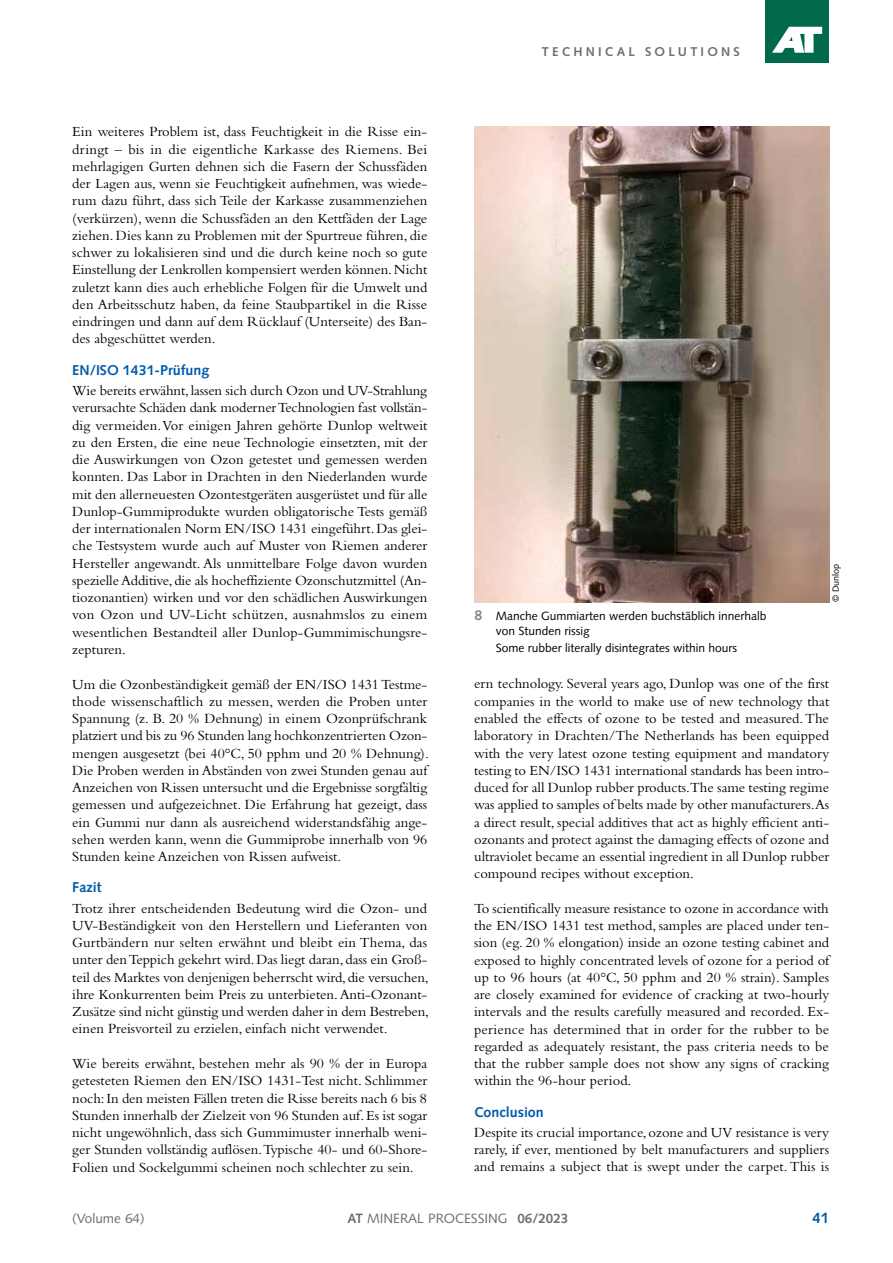
<style>
.page{position:relative;width:893px;height:1263px;background:#fff}
.page>*{position:absolute;margin:0;border:0;box-sizing:border-box;transform-origin:0 0}
.t1{font:700 15px "Syntax LT Std";color:#005ba9}
.t2{font:14.55px/17.2px "Bembo Std";color:#000;text-align:justify}
.t3{font:700 14.25px "Syntax LT Std";color:#005ba9}
.t4{font:13.5px "Syntax LT Std";color:#6e6e6e}
.t5{font:700 12.75px "Syntax LT Std";letter-spacing:.25em;color:#6e6e6e}
.t6{font:12px/15px "Syntax LT Std";color:#000}
.t7{font:9px "Syntax LT Std";color:#000}
.s1{font-weight:700;font-size:14.25px;color:#868786}
.s2{font-weight:700}
</style>
<div class="page">
<div style="left:765px;top:0;width:64px;height:62px;background:#006a4b"></div>
<svg style="left:772px;top:27px;width:50px;height:26px"></svg>
<img style="left:474px;top:126px;width:355px;height:476px">
<p class="t2" style="left:72px;top:123px;width:357px">Ein weiteres Problem ist, dass Feuchtigkeit in die Risse ein&shy;dringt – bis in die eigentliche Karkasse des Riemens. Bei mehrlagigen Gurten dehnen sich die Fasern der Schussfäden der Lagen aus, wenn sie Feuchtigkeit aufnehmen, was wiede&shy;rum dazu führt, dass sich Teile der Karkasse zusammenziehen (verkürzen), wenn die Schussfäden an den Kettfäden der Lage ziehen. Dies kann zu Problemen mit der Spurtreue führen, die schwer zu lokalisieren sind und die durch keine noch so gute Einstellung der Lenkrollen kompensiert werden können. Nicht zuletzt kann dies auch erhebliche Folgen für die Umwelt und den Arbeitsschutz haben, da feine Staubpartikel in die Risse eindringen und dann auf dem Rücklauf (Unterseite) des Ban&shy;des abgeschüttet werden.</p>
<p class="t3" style="left:72px;top:362px;width:138px">EN/ISO 1431-Prüfung</p>
<p class="t2" style="left:72px;top:382px;width:357px">Wie bereits erwähnt, lassen sich durch Ozon und UV-Strahlung verursachte Schäden dank moderner Technologien fast vollstän&shy;dig vermeiden. Vor einigen Jahren gehörte Dunlop weltweit zu den Ersten, die eine neue Technologie einsetzten, mit der die Auswirkungen von Ozon getestet und gemessen werden konnten. Das Labor in Drachten in den Niederlanden wurde mit den allerneuesten Ozontestgeräten ausgerüstet und für alle Dunlop-Gummiprodukte wurden obligatorische Tests gemäß der internationalen Norm EN/ISO 1431 eingeführt. Das glei&shy;che Testsystem wurde auch auf Muster von Riemen anderer Hersteller angewandt. Als unmittelbare Folge davon wurden spezielle Additive, die als hocheffiziente Ozonschutzmittel (An&shy;tiozonantien) wirken und vor den schädlichen Auswirkungen von Ozon und UV-Licht schützen, ausnahmslos zu einem wesentlichen Bestandteil aller Dunlop-Gummimischungsre&shy;zepturen.</p>
<p class="t2" style="left:72px;top:675px;width:358px">Um die Ozonbeständigkeit gemäß der EN/ISO 1431 Testme&shy;thode wissenschaftlich zu messen, werden die Proben unter Spannung (z. B. 20 % Dehnung) in einem Ozonprüfschrank platziert und bis zu 96 Stunden lang hochkonzentrierten Ozon&shy;mengen ausgesetzt (bei 40°C, 50 pphm und 20 % Dehnung).<br>Die Proben werden in Abständen von zwei Stunden genau auf Anzeichen von Rissen untersucht und die Ergebnisse sorgfältig gemessen und aufgezeichnet. Die Erfahrung hat gezeigt, dass ein Gummi nur dann als ausreichend widerstandsfähig ange&shy;sehen werden kann, wenn die Gummiprobe innerhalb von 96<br>Stunden keine Anzeichen von Rissen aufweist.</p>
<p class="t3" style="left:72px;top:879px;width:31px">Fazit</p>
<p class="t2" style="left:72px;top:899px;width:358px;text-align:left">Trotz ihrer entscheidenden Bedeutung wird die Ozon- und UV-Beständigkeit von den Herstellern und Lieferanten von Gurtbändern nur selten erwähnt und bleibt ein Thema, das unter den Teppich gekehrt wird. Das liegt daran, dass ein Groß&shy;teil des Marktes von denjenigen beherrscht wird, die versuchen, ihre Konkurrenten beim Preis zu unterbieten. Anti-Ozonant-Zusätze sind nicht günstig und werden daher in dem Bestreben, einen Preisvorteil zu erzielen, einfach nicht verwendet.</p>
<p class="t2" style="left:72px;top:1054px;width:357px">Wie bereits erwähnt, bestehen mehr als 90 % der in Europa getesteten Riemen den EN/ISO 1431-Test nicht. Schlimmer noch: In den meisten Fällen treten die Risse bereits nach 6 bis 8<br>Stunden innerhalb der Zielzeit von 96 Stunden auf. Es ist sogar nicht ungewöhnlich, dass sich Gummimuster innerhalb weni&shy;ger Stunden vollständig auflösen. Typische 40- und 60-Shore-Folien und Sockelgummi scheinen noch schlechter zu sein.</p>
<p class="t5" style="left:542px;top:45px;width:199px">TECHNICAL SOLUTIONS</p>
<p class="t6" style="left:496px;top:608px;width:272px;text-indent:-21px"><span class="s1">8</span> Manche Gummiarten werden buchstäblich innerhalb von Stunden rissig</p>
<p class="t6" style="left:496px;top:641px;width:243px">Some rubber literally disintegrates within hours</p>
<p class="t7" style="left:830px;top:602px;width:40px;rotate:-90deg">© Dunlop</p>
<p class="t2" style="left:474px;top:675px;width:357px">ern technology. Several years ago, Dunlop was one of the first companies in the world to make use of new technology that enabled the effects of ozone to be tested and measured. The laboratory in Drachten/The Netherlands has been equipped with the very latest ozone testing equipment and mandatory testing to EN/ISO 1431 international standards has been intro&shy;duced for all Dunlop rubber products.The same testing regime was applied to samples of belts made by other manufacturers.As a direct result, special additives that act as highly efficient anti&shy;ozonants and protect against the damaging effects of ozone and ultraviolet became an essential ingredient in all Dunlop rubber compound recipes without exception.</p>
<p class="t2" style="left:474px;top:899px;width:357px">To scientifically measure resistance to ozone in accordance with the EN/ISO 1431 test method, samples are placed under ten&shy;sion (eg. 20 % elongation) inside an ozone testing cabinet and exposed to highly concentrated levels of ozone for a period of up to 96 hours (at 40°C, 50 pphm and 20 % strain). Samples are closely examined for evidence of cracking at two-hourly intervals and the results carefully measured and recorded. Ex&shy;perience has determined that in order for the rubber to be regarded as adequately resistant, the pass criteria needs to be that the rubber sample does not show any signs of cracking within the 96-hour period.</p>
<p class="t3" style="left:474px;top:1103px;width:71px">Conclusion</p>
<p class="t2" style="left:474px;top:1123px;width:357px">Despite its crucial importance, ozone and UV resistance is very rarely, if ever, mentioned by belt manufacturers and suppliers and remains a subject that is swept under the carpet. This is</p>
<p class="t4" style="left:72px;top:1210px;width:74px">(Volume 64)</p>
<p class="t4" style="left:347px;top:1210px;width:222px"><span class="s2">AT</span> MINERAL PROCESSING <span class="s2">06/2023</span></p>
<p class="t1" style="left:812px;top:1209px;width:18px">41</p>
</div>
